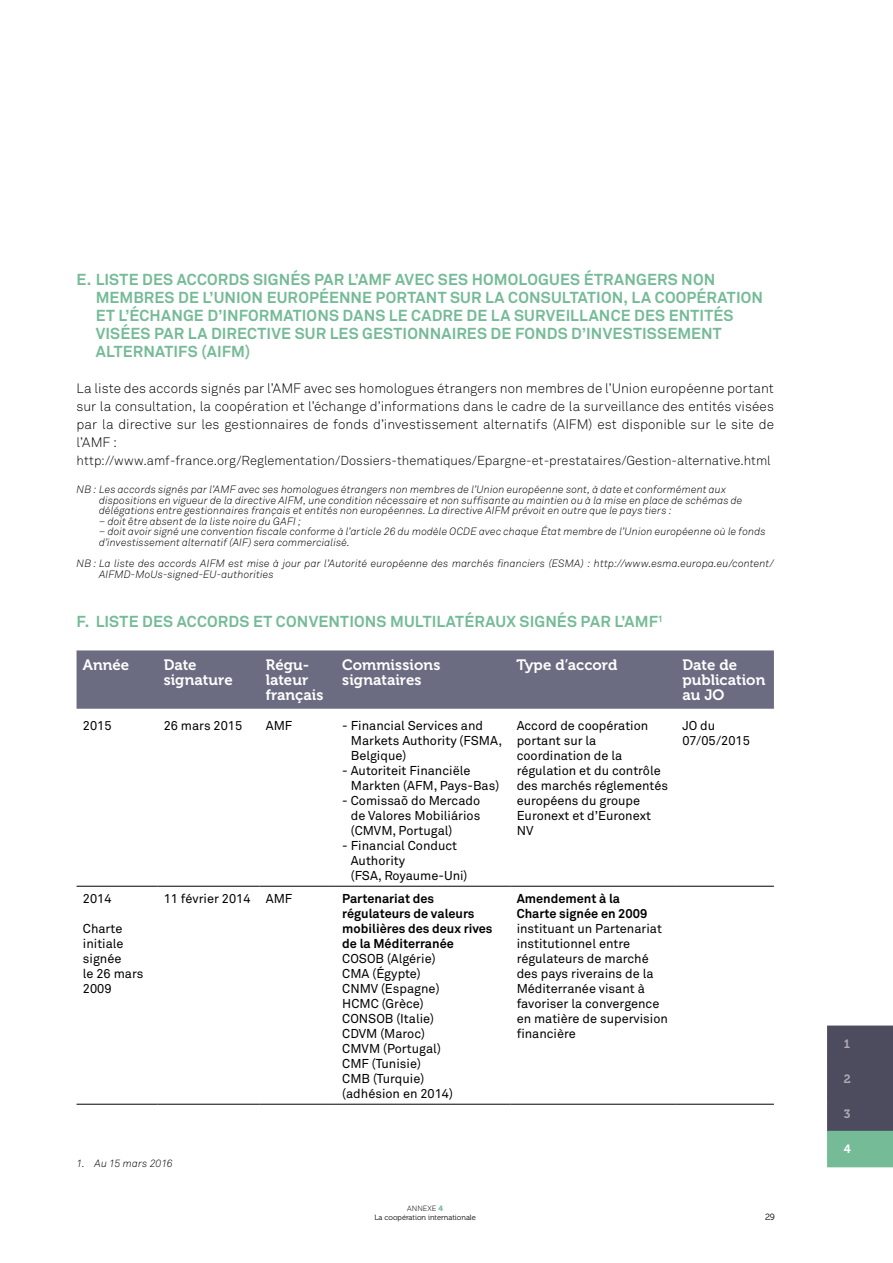
<style>
.page{position:relative;width:893px;height:1263px;background:#fff}
.page>*{position:absolute;margin:0;border:0;box-sizing:border-box;transform-origin:0 0}
.t1{font:700 15.75px/18px "Akkurat";letter-spacing:.01em;color:#75bb97}
.t2{font:15px/15px "Museo 700";letter-spacing:.005em;color:#fff}
.t3{font:300 13.5px/18px "Akkurat";letter-spacing:.005em;color:#000;text-align:justify}
.t4{font:300 12.9px "Akkurat";color:#000}
.t5{font:12.75px/15px "Akkurat";color:#000}
.t6{font:700 12.75px/15px "Akkurat";color:#000}
.t7{font:12px "Museo 700";color:#b0abb5}
.t8{font:12px "Museo 700";color:#fff}
.t9{font:italic 300 10.5px/10.5px "Akkurat";letter-spacing:.01em;color:#000}
.t10{font:9px "Museo 300";color:#000}
.t11{font:7.5px "Museo 300";color:#000}
.t12{font:300 7.5px "Akkurat";color:#000}
.s1{font-family:"Museo Slab 900";font-weight:400;color:#75bb97}
</style>
<div class="page">
<svg style="left:827px;top:1025px;width:66px;height:142px;background:#58686d"></svg>
<div style="left:77px;top:650px;width:697px;height:59px;background:#6b6c82"></div>
<hr style="left:77px;top:886px;width:80px;height:1px;background:#000">
<hr style="left:157px;top:886px;width:102px;height:1px;background:#000">
<hr style="left:259px;top:886px;width:77px;height:1px;background:#000">
<hr style="left:336px;top:886px;width:174px;height:1px;background:#000">
<hr style="left:510px;top:886px;width:166px;height:1px;background:#000">
<hr style="left:676px;top:886px;width:98px;height:1px;background:#000">
<hr style="left:77px;top:1104px;width:80px;height:1px;background:#000">
<hr style="left:157px;top:1104px;width:102px;height:1px;background:#000">
<hr style="left:259px;top:1104px;width:77px;height:1px;background:#000">
<hr style="left:336px;top:1104px;width:174px;height:1px;background:#000">
<hr style="left:510px;top:1104px;width:166px;height:1px;background:#000">
<hr style="left:676px;top:1104px;width:98px;height:1px;background:#000">
<p class="t1" style="left:96px;top:271px;width:669px;text-indent:-19px">E. LISTE DES ACCORDS SIGNÉS PAR L’AMF AVEC SES HOMOLOGUES ÉTRANGERS NON MEMBRES DE L’UNION EUROPÉENNE PORTANT SUR LA CONSULTATION, LA COOPÉRATION ET L’ÉCHANGE D’INFORMATIONS DANS LE CADRE DE LA SURVEILLANCE DES ENTITÉS VISÉES PAR LA DIRECTIVE SUR LES GESTIONNAIRES DE FONDS D’INVESTISSEMENT ALTERNATIFS (AIFM)</p>
<p class="t3" style="left:77px;top:379px;width:699px">La liste des accords signés par l’AMF avec ses homologues étrangers non membres de l’Union européenne portant sur la consultation, la coopération et l’échange d’informations dans le cadre de la surveillance des entités visées par la directive sur les gestionnaires de fonds d’investissement alternatifs (AIFM) est disponible sur le site de l’AMF :</p>
<p class="t4" style="left:77px;top:453px;width:696px">http://www.amf-france.org/Reglementation/Dossiers-thematiques/Epargne-et-prestataires/Gestion-alternative.html</p>
<p class="t9" style="left:99px;top:484px;width:645px;text-indent:-23px">NB : Les accords signés par l’AMF avec ses homologues étrangers non membres de l’Union européenne sont, à date et conformément aux dispositions en vigueur de la directive AIFM, une condition nécessaire et non suffisante au maintien ou à la mise en place de schémas de délégations entre gestionnaires français et entités non européennes. La directive AIFM prévoit en outre que le pays tiers :</p>
<p class="t9" style="left:99px;top:516px;width:204px">– doit être absent de la liste noire du GAFI ;</p>
<p class="t9" style="left:99px;top:526px;width:668px">– doit avoir signé une convention fiscale conforme à l’article 26 du modèle OCDE avec chaque État membre de l’Union européenne où le fonds d’investissement alternatif (AIF) sera commercialisé.</p>
<p class="t9" style="left:99px;top:558px;width:676px;text-indent:-23px">NB : La liste des accords AIFM est mise à jour par l’Autorité européenne des marchés financiers (ESMA) : http://www.esma.europa.eu/content/<br>AIFMD-MoUs-signed-EU-authorities</p>
<h1 class="t1" style="left:77px;top:613px;width:588px">F. LISTE DES ACCORDS ET CONVENTIONS MULTILATÉRAUX SIGNÉS PAR L’AMF<sup>1</sup></h1>
<h2 class="t2" style="left:83px;top:658px;width:48px">Année</h2>
<h2 class="t2" style="left:164px;top:658px;width:71px">Date signature</h2>
<h2 class="t2" style="left:266px;top:658px;width:59px">Régu&shy;lateur français</h2>
<h2 class="t2" style="left:342px;top:658px;width:100px">Commissions signataires</h2>
<h2 class="t2" style="left:517px;top:658px;width:102px">Type d’accord</h2>
<h2 class="t2" style="left:682px;top:658px;width:84px">Date de publication au JO</h2>
<p class="t5" style="left:83px;top:718px;width:30px">2015</p>
<p class="t5" style="left:164px;top:718px;width:80px">26 mars 2015</p>
<p class="t5" style="left:266px;top:718px;width:28px">AMF</p>
<p class="t5" style="left:351px;top:718px;width:153px;text-indent:-9px">- Financial Services and<br>Markets Authority (FSMA,<br>Belgique)</p>
<p class="t5" style="left:351px;top:763px;width:150px;text-indent:-9px">- Autoriteit Financiële<br>Markten (AFM, Pays-Bas)</p>
<p class="t5" style="left:351px;top:793px;width:131px;text-align:justify;text-indent:-9px">- Comissaõ do Mercado de Valores Mobiliários (CMVM, Portugal)</p>
<p class="t5" style="left:351px;top:837px;width:118px;text-indent:-9px">- Financial Conduct<br>Authority<br>(FSA, Royaume-Uni)</p>
<p class="t5" style="left:517px;top:717px;width:153px">Accord de coopération portant sur la coordination de la régulation et du contrôle des marchés réglementés européens du groupe<br>Euronext et d’Euronext<br>NV</p>
<p class="t5" style="left:682px;top:717px;width:69px">JO du<br>07/05/2015</p>
<p class="t5" style="left:83px;top:890px;width:30px">2014</p>
<p class="t5" style="left:83px;top:920px;width:62px">Charte initiale signée<br>le 26 mars<br>2009</p>
<p class="t5" style="left:164px;top:890px;width:130px">11 février 2014 AMF</p>
<p class="t6" style="left:342px;top:890px;width:152px">Partenariat des régulateurs de valeurs mobilières des deux rives de la Méditerranée</p>
<p class="t5" style="left:342px;top:950px;width:112px">COSOB (Algérie)<br>CMA (Égypte)<br>CNMV (Espagne)<br>HCMC (Grèce)<br>CONSOB (Italie)<br>CDVM (Maroc)<br>CMVM (Portugal)<br>CMF (Tunisie)<br>CMB (Turquie) (adhésion en 2014)</p>
<p class="t9" style="left:77px;top:1158px;width:98px">1. Au 15 mars 2016</p>
<p class="t12" style="left:407px;top:1204px;width:37px">ANNEXE <span class="s1">4</span></p>
<p class="t11" style="left:375px;top:1213px;width:103px">La coopération internationale</p>
<p class="t6" style="left:517px;top:890px;width:132px">Amendement à la<br>Charte signée en 2009</p>
<p class="t5" style="left:517px;top:920px;width:153px">instituant un Partenariat institutionnel entre régulateurs de marché des pays riverains de la<br>Méditerranée visant à favoriser la convergence en matière de supervision financière</p>
<p class="t10" style="left:765px;top:1212px;width:11px">29</p>
<p class="t7" style="left:844px;top:1037px;width:8px">1</p>
<p class="t7" style="left:844px;top:1072px;width:8px">2</p>
<p class="t7" style="left:844px;top:1107px;width:8px">3</p>
<p class="t8" style="left:844px;top:1142px;width:9px">4</p>
</div>
